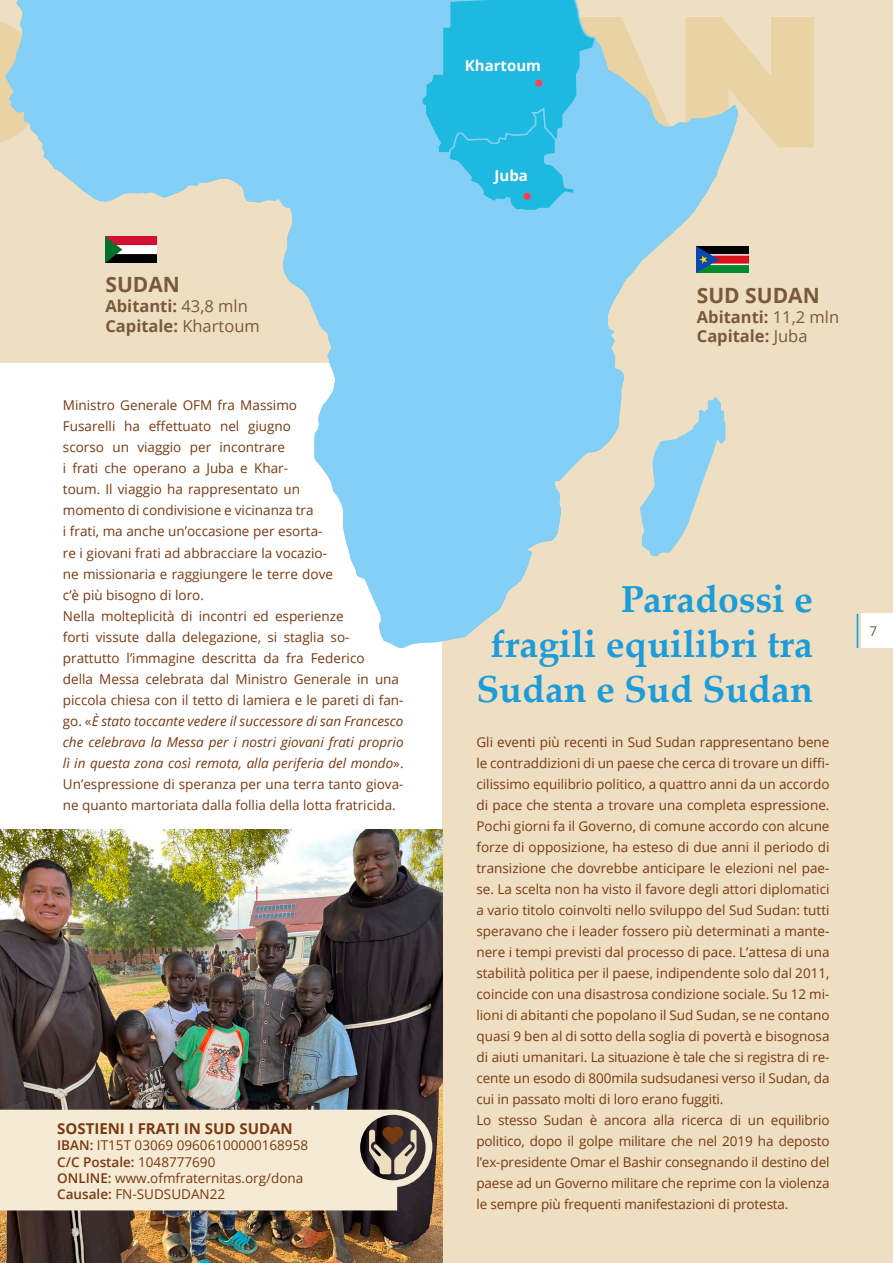
<style>
.page{position:relative;width:893px;height:1263px;background:#fff}
.page>*{position:absolute;margin:0;border:0;box-sizing:border-box;transform-origin:0 0}
.t1{font:700 37.5px/45px "Palatino Linotype";color:#1c9cd8;text-align:right}
.t2{font:700 21px "Open Sans";color:#785a3b}
.t3{font:700 16.5px "Open Sans";color:#785a3b}
.t4{font:700 15px "Open Sans";color:#783911}
.t5{font:700 15px "Open Sans";color:#fff}
.t6{font:13.5px/21px "Open Sans";color:#783911;text-align:justify}
.t7{font:600 13.5px "Open Sans";color:#783911}
.t8{font:13.5px "Open Sans";color:#785a3b}
.s1{font-weight:400}
.s2{font-style:italic}
.s3{font-weight:600}
</style>
<div class="page">
<div style="left:442px;top:363px;width:450px;height:899px;background:#eedec2"></div>
<div style="left:0;top:0;width:892px;height:363px;background:#eedec2"></div>
<img style="left:0;top:829px;width:442px;height:433px">
<svg style="left:0;top:1109px;width:432px;height:101px;background:#e1d6c2"></svg>
<img style="left:738px;top:247px;width:10px;height:25px">
<div style="left:861px;top:614px;width:31px;height:34px;background:#fff"></div>
<hr style="left:856px;top:614px;width:2px;height:34px;background:#009ee3">
<svg style="left:5px;top:0;width:733px;height:648px"></svg>
<p class="t2" style="left:105px;top:269px;width:76px">SUDAN</p>
<p class="t3" style="left:105px;top:294px;width:144px">Abitanti: <span class="s1">43,8 mln</span></p>
<p class="t3" style="left:105px;top:314px;width:156px">Capitale: <span class="s1">Khartoum</span></p>
<p class="t6" style="left:63px;top:394px;width:272px;text-align:left">Ministro Generale OFM fra Massimo Fusarelli ha effettuato nel giugno scorso un viaggio per incontrare<br>i frati che operano a Juba e Khar-<br>toum. Il viaggio ha rappresentato un momento di condivisione e vicinanza tra<br>i frati, ma anche un’occasione per esorta&shy;re i giovani frati ad abbracciare la vocazio&shy;ne missionaria e raggiungere le terre dove c’è più bisogno di loro.</p>
<p class="t6" style="left:63px;top:604px;width:342px;text-align:left">Nella molteplicità di incontri ed esperienze<br>forti vissute dalla delegazione, si staglia so&shy;prattutto l’immagine descritta da fra Federico<br>della Messa celebrata dal Ministro Generale in una piccola chiesa con il tetto di lamiera e le pareti di fan&shy;go. «<span class="s2">È stato toccante vedere il successore di san Francesco che celebrava la Messa per i nostri giovani frati proprio lì in questa zona così remota, alla periferia del mondo</span>».<br>Un’espressione di speranza per una terra tanto giova&shy;ne quanto martoriata dalla follia della lotta fratricida.</p>
<p class="t4" style="left:57px;top:1117px;width:237px">SOSTIENI I FRATI IN SUD SUDAN</p>
<p class="t6" style="left:57px;top:1134px;width:252px"><span class="s3">IBAN:</span> IT15T 03069 09606100000168958</p>
<p class="t7" style="left:57px;top:1152px;width:160px">C/C Postale: <span class="s1">1048777690</span></p>
<p class="t6" style="left:57px;top:1166px;width:248px"><span class="s3">ONLINE:</span> www.ofmfraternitas.org/dona</p>
<p class="t6" style="left:57px;top:1183px;width:169px"><span class="s3">Causale:</span> FN-SUDSUDAN22</p>
<p class="t5" style="left:465px;top:55px;width:78px">Khartoum</p>
<p class="t5" style="left:494px;top:165px;width:35px">Juba</p>
<p class="t2" style="left:696px;top:280px;width:124px">SUD SUDAN</p>
<p class="t3" style="left:696px;top:305px;width:144px">Abitanti: <span class="s1">11,2 mln</span></p>
<p class="t3" style="left:696px;top:324px;width:112px">Capitale: <span class="s1">Juba</span></p>
<p class="t1" style="left:476px;top:575px;width:338px">Paradossi e<br>fragili equilibri tra<br>Sudan e Sud Sudan</p>
<p class="t6" style="left:476px;top:730px;width:354px">Gli eventi più recenti in Sud Sudan rappresentano bene le contraddizioni di un paese che cerca di trovare un diffi&shy;cilissimo equilibrio politico, a quattro anni da un accordo di pace che stenta a trovare una completa espressione.<br>Pochi giorni fa il Governo, di comune accordo con alcune forze di opposizione, ha esteso di due anni il periodo di transizione che dovrebbe anticipare le elezioni nel pae&shy;se. La scelta non ha visto il favore degli attori diplomatici a vario titolo coinvolti nello sviluppo del Sud Sudan: tutti speravano che i leader fossero più determinati a mante&shy;nere i tempi previsti dal processo di pace. L’attesa di una stabilità politica per il paese, indipendente solo dal 2011, coincide con una disastrosa condizione sociale. Su 12 mi&shy;lioni di abitanti che popolano il Sud Sudan, se ne contano quasi 9 ben al di sotto della soglia di povertà e bisognosa di aiuti umanitari. La situazione è tale che si registra di re&shy;cente un esodo di 800mila sudsudanesi verso il Sudan, da cui in passato molti di loro erano fuggiti.</p>
<p class="t6" style="left:476px;top:1108px;width:354px">Lo stesso Sudan è ancora alla ricerca di un equilibrio politico, dopo il golpe militare che nel 2019 ha deposto l’ex-presidente Omar el Bashir consegnando il destino del paese ad un Governo militare che reprime con la violenza le sempre più frequenti manifestazioni di protesta.</p>
<p class="t8" style="left:869px;top:615px;width:9px">7</p>
<p class="t8" style="left:869px;top:622px;width:9px">7</p>
</div>
